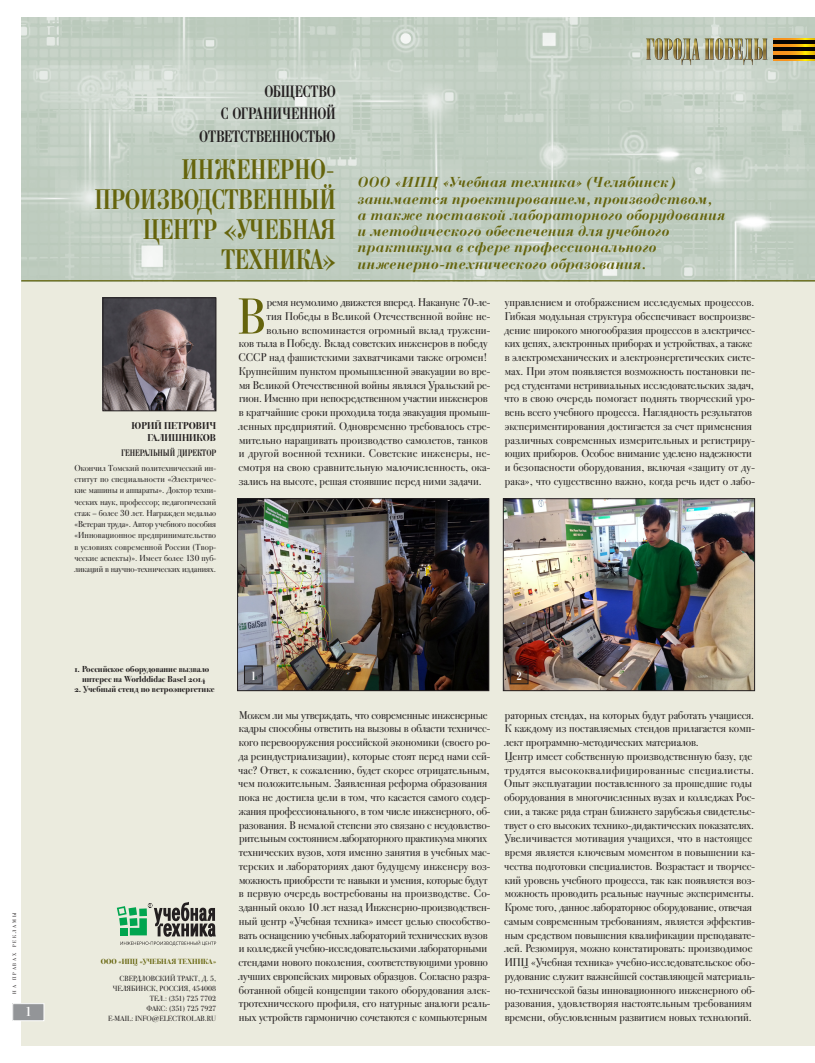
<style>
.page{position:relative;width:815px;height:1063px;background:#fff}
.page>*{position:absolute;margin:0;border:0;box-sizing:border-box;transform-origin:0 0}
.fonar{font:50.75px "Bodoni Sev C";color:#65640c}
.zag{font:30px/30px "Bodoni Cond C";color:#65640c;text-align:right}
.forma{font:17.5px/22.5px "Bodoni Cond C";letter-spacing:.005em;color:#231f20;text-align:right}
.vrez{font:italic 700 15px/16.2px "Bodoni C";letter-spacing:.01em;color:#65640c}
.colon{font:13.75px "Bodoni C";color:#fff}
.pict{font:12.5px "Bodoni Cond C";color:#fff}
.text{font:11.25px/13.8px "Bodoni Sev C";color:#231f20}
.fonar-2{font:11.25px "Bodoni Sev C";color:#231f20}
.fonar-3{font:11.25px "Bodoni Sev C";letter-spacing:.02em;color:#231f20}
.Dir_Fio{font:700 10px/12.5px "Bodoni Sev OSC";color:#231f20;text-align:right}
.Dir-Dolg{font:10px "Bodoni Cond C";color:#231f20}
.Dir-Bio{font:8.75px/11.2px "Bodoni Sev C";color:#231f20;text-align:justify}
.podpis{font:700 8.75px/10px "Bodoni Sev OSC";color:#231f20;text-align:center}
.address{font:7.5px "Bodoni Sev C";color:#231f20}
.predpr{font:700 7.5px "Bodoni Sev C";color:#65640c}
.address-2{font:7.5px "Bodoni Sev C";letter-spacing:-.02em;color:#231f20}
.na_pravah{font:5px "Bodoni Sev OSC";letter-spacing:.4em;color:#231f20}
</style>
<div class="page">
<div style="left:21px;top:18px;width:794px;height:1027px;background:#ebebde"></div>
<img style="left:21px;top:18px;width:794px;height:262px">
<hr style="left:21px;top:280px;width:794px;height:1px;background:#65640c">
<div style="left:13px;top:1004px;width:31px;height:17px;background:#939598"></div>
<div style="left:12px;top:1003px;width:32px;height:18px;border:1px solid #fff"></div>
<svg style="left:646px;top:38px;width:121px;height:27px"></svg>
<svg style="left:774px;top:44px;width:41px;height:3px"></svg>
<svg style="left:774px;top:39px;width:41px;height:1px"></svg>
<svg style="left:774px;top:58px;width:41px;height:2px"></svg>
<svg style="left:774px;top:51px;width:41px;height:4px"></svg>
<hr style="left:774px;top:40px;width:41px;height:4px;background:#050504">
<hr style="left:774px;top:47px;width:41px;height:4px;background:#050504">
<hr style="left:774px;top:55px;width:41px;height:3px;background:#050504">
<img style="left:105px;top:300px;width:109px;height:109px">
<div style="left:103px;top:298px;width:113px;height:113px;border:1px solid #231f20"></div>
<svg style="left:117px;top:902px;width:99px;height:44px"></svg>
<img style="left:239px;top:501px;width:248px;height:188px">
<div style="left:237px;top:499px;width:252px;height:192px;border:1px solid #231f20"></div>
<img style="left:505px;top:501px;width:248px;height:188px">
<div style="left:503px;top:499px;width:252px;height:192px;border:1px solid #231f20"></div>
<svg style="left:246px;top:668px;width:14px;height:14px"></svg>
<div style="left:244px;top:665px;width:19px;height:19px;border:1px solid #231f20"></div>
<div style="left:244px;top:666px;width:18px;height:18px;border:1px solid #231f20"></div>
<svg style="left:512px;top:668px;width:14px;height:14px"></svg>
<div style="left:510px;top:665px;width:19px;height:19px;border:1px solid #231f20"></div>
<div style="left:510px;top:666px;width:18px;height:18px;border:1px solid #231f20"></div>
<p class="na_pravah" style="left:11px;top:994px;width:82px;rotate:-90deg">НА ПРАВАХ РЕКЛАМЫ</p>
<p class="colon" style="left:25px;top:1004px;width:9px">1</p>
<p class="forma" style="left:199px;top:80px;width:138px">ОБЩЕСТВО<br>С ОГРАНИЧЕННОЙ<br>ОТВЕТСТВЕННОСТЬЮ</p>
<p class="zag" style="left:95px;top:155px;width:243px">ИНЖЕНЕРНО-<br>ПРОИЗВОДСТВЕННЫЙ<br>ЦЕНТР «УЧЕБНАЯ<br>ТЕХНИКА»</p>
<p class="vrez" style="left:358px;top:174px;width:369px">ООО «ИПЦ «Учебная техника» (Челябинск) занимается проектированием, производством,<br>а также поставкой лабораторного оборудования и методического обеспечения для учебного практикума в сфере профессионального инженерно-технического образования.</p>
<p class="Dir_Fio" style="left:132px;top:419px;width:86px">ЮРИЙ ПЕТРОВИЧ<br>ГАЛИШНИКОВ</p>
<p class="Dir-Dolg" style="left:121px;top:448px;width:96px">ГЕНЕРАЛЬНЫЙ ДИРЕКТОР</p>
<p class="Dir-Bio" style="left:74px;top:462px;width:143px">Окончил Томский политехнический ин&shy;ститут по специальности «Электричес&shy;кие машины и аппараты». Доктор техни&shy;ческих наук, профессор; педагогический стаж – более 30 лет. Награжден медалью «Ветеран труда». Автор учебного пособия «Инновационное предпринимательство в условиях современной России (Твор&shy;ческие аспекты)». Имеет более 130 пуб&shy;ликаций в научно-технических изданиях.</p>
<p class="fonar" style="left:237px;top:287px;width:30px">В</p>
<p class="fonar-2" style="left:267px;top:296px;width:225px">ремя неумолимо движется вперед. Накануне 70-ле-</p>
<p class="fonar-2" style="left:267px;top:310px;width:225px">тия Победы в Великой Отечественной войне не-</p>
<p class="fonar-3" style="left:267px;top:323px;width:225px">вольно вспоминается огромный вклад тружени-</p>
<p class="fonar-2" style="left:239px;top:337px;width:250px">ков тыла в Победу. Вклад советских инженеров в победу</p>
<p class="fonar-2" style="left:238px;top:351px;width:251px">СССР над фашистскими захватчиками также огромен!</p>
<p class="fonar-2" style="left:239px;top:365px;width:253px">Крупнейшим пунктом промышленной эвакуации во вре-</p>
<p class="fonar-2" style="left:239px;top:378px;width:253px">мя Великой Отечественной войны являлся Уральский ре-</p>
<p class="fonar-2" style="left:239px;top:392px;width:250px">гион. Именно при непосредственном участии инженеров</p>
<p class="fonar-2" style="left:239px;top:406px;width:253px">в кратчайшие сроки проходила тогда эвакуация промыш-</p>
<p class="fonar-2" style="left:239px;top:420px;width:253px">ленных предприятий. Одновременно требовалось стре-</p>
<p class="fonar-2" style="left:239px;top:433px;width:250px">мительно наращивать производство самолетов, танков</p>
<p class="fonar-3" style="left:239px;top:447px;width:253px">и другой военной техники. Советские инженеры, не-</p>
<p class="fonar-2" style="left:238px;top:461px;width:253px">смотря на свою сравнительную малочисленность, ока-</p>
<p class="fonar-2" style="left:239px;top:475px;width:244px">зались на высоте, решая стоявшие перед ними задачи.</p>
<p class="text" style="left:504px;top:296px;width:252px">управлением и отображением исследуемых процессов.<br>Гибкая модульная структура обеспечивает воспроизве&shy;дение широкого многообразия процессов в электричес&shy;ких цепях, электронных приборах и устройствах, а также в электромеханических и электроэнергетических систе&shy;мах. При этом появляется возможность постановки пе&shy;ред студентами нетривиальных исследовательских задач, что в свою очередь помогает поднять творческий уро&shy;вень всего учебного процесса. Наглядность результатов экспериментирования достигается за счет применения различных современных измерительных и регистриру&shy;ющих приборов. Особое внимание уделено надежности и безопасности оборудования, включая «защиту от ду&shy;рака», что существенно важно, когда речь идет о лабо-</p>
<p class="podpis" style="left:74px;top:664px;width:136px">1. Российское оборудование вызвало интерес на Worlddidac Basel 2014</p>
<p class="podpis" style="left:74px;top:684px;width:142px">2. Учебный стенд по ветроэнергетике</p>
<p class="predpr" style="left:101px;top:957px;width:117px">ООО «ИПЦ «УЧЕБНАЯ ТЕХНИКА»</p>
<p class="address" style="left:120px;top:974px;width:98px">СВЕРДЛОВСКИЙ ТРАКТ, Д. 5,</p>
<p class="address" style="left:113px;top:984px;width:105px">ЧЕЛЯБИНСК, РОССИЯ, 454008</p>
<p class="address" style="left:150px;top:994px;width:68px">ТЕЛ.: (351) 725 7702</p>
<p class="address-2" style="left:146px;top:1004px;width:71px">ФАКС: (351) 725 7927</p>
<p class="address" style="left:108px;top:1014px;width:110px">E-MAIL: INFO@ELECTROLAB.RU</p>
<p class="pict" style="left:251px;top:669px;width:7px">1</p>
<p class="pict" style="left:517px;top:669px;width:7px">2</p>
<p class="text" style="left:238px;top:708px;width:253px">Можем ли мы утверждать, что современные инженерные кадры способны ответить на вызовы в области техничес&shy;кого перевооружения российской экономики (своего ро&shy;да реиндустриализации), которые стоят перед нами сей&shy;час? Ответ, к сожалению, будет скорее отрицательным, чем положительным. Заявленная реформа образования пока не достигла цели в том, что касается самого содер&shy;жания профессионального, в том числе инженерного, об&shy;разования. В немалой степени это связано с неудовлетво&shy;рительным состоянием лабораторного практикума многих технических вузов, хотя именно занятия в учебных мас&shy;терских и лабораториях дают будущему инженеру воз&shy;можность приобрести те навыки и умения, которые будут в первую очередь востребованы на производстве. Со&shy;зданный около 10 лет назад Инженерно-производствен&shy;ный центр «Учебная техника» имеет целью способство&shy;вать оснащению учебных лабораторий технических вузов и колледжей учебно-исследовательскими лабораторными стендами нового поколения, соответствующими уровню лучших европейских мировых образцов. Согласно разра&shy;ботанной общей концепции такого оборудования элек&shy;тротехнического профиля, его натурные аналоги реаль&shy;ных устройств гармонично сочетаются с компьютерным</p>
<p class="text" style="left:504px;top:708px;width:252px;text-align:justify">раторных стендах, на которых будут работать учащиеся.<br>К каждому из поставляемых стендов прилагается комп&shy;лект программно-методических материалов.</p>
<p class="text" style="left:504px;top:749px;width:252px">Центр имеет собственную производственную базу, где трудятся высококвалифицированные специалисты.<br>Опыт эксплуатации поставленного за прошедшие годы оборудования в многочисленных вузах и колледжах Рос&shy;сии, а также ряда стран ближнего зарубежья свидетельс&shy;твует о его высоких технико-дидактических показателях.<br>Увеличивается мотивация учащихся, что в настоящее время является ключевым моментом в повышении ка&shy;чества подготовки специалистов. Возрастает и творчес&shy;кий уровень учебного процесса, так как появляется воз&shy;можность проводить реальные научные эксперименты.<br>Кроме того, данное лабораторное оборудование, отвечая самым современным требованиям, является эффектив&shy;ным средством повышения квалификации преподавате&shy;лей. Резюмируя, можно констатировать: производимое ИПЦ «Учебная техника» учебно-исследовательское обо&shy;рудование служит важнейшей составляющей материаль&shy;но-технической базы инновационного инженерного об&shy;разования, удовлетворяя настоятельным требованиям времени, обусловленным развитием новых технологий.</p>
</div>
